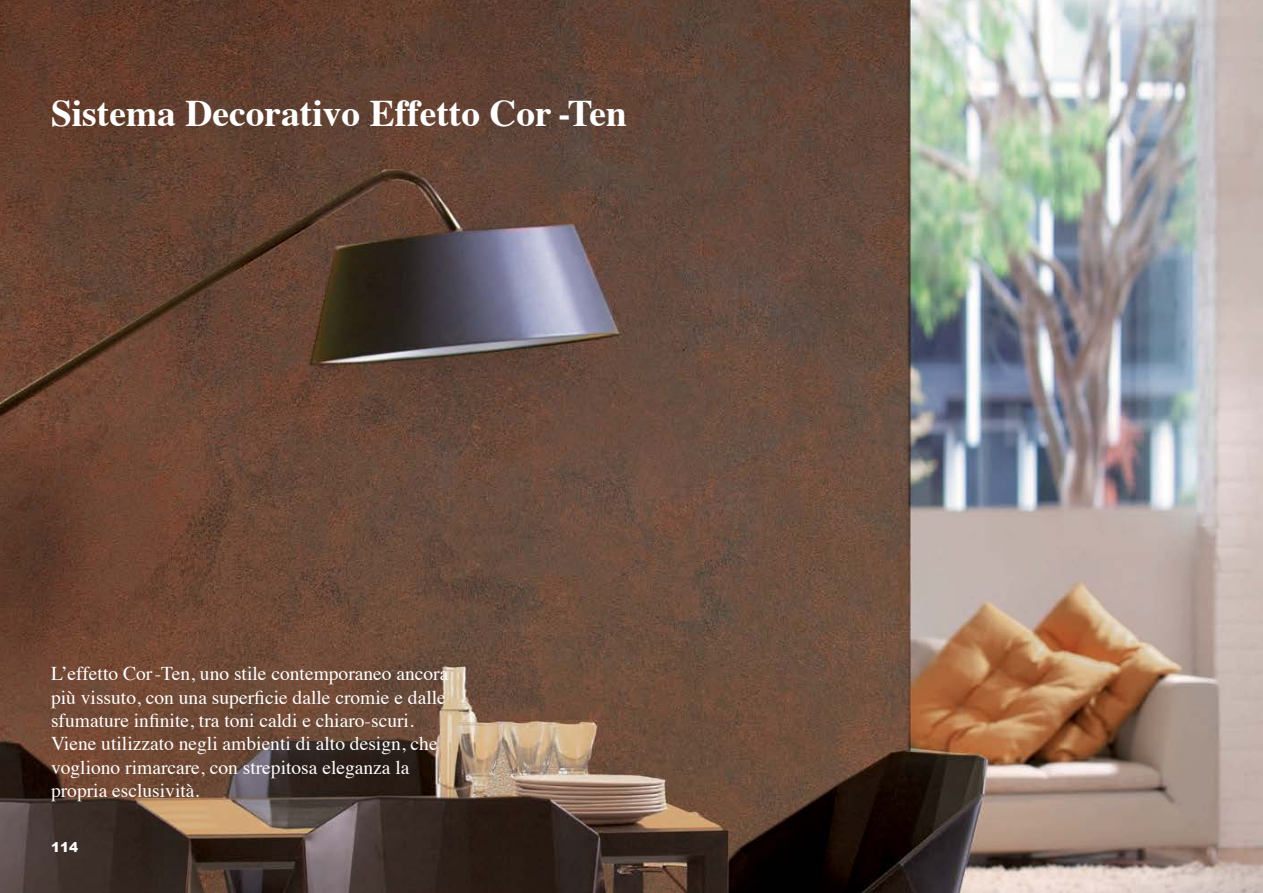
<style>
.page{position:relative;width:1263px;height:893px;background:#fff}
.page>*{position:absolute;margin:0;border:0;box-sizing:border-box;transform-origin:0 0}
.t1{font:700 37.5px "Times";color:#fff}
.t2{font:19.5px/23.4px "Times";color:#fff}
.t3{font:900 13.5px "Arial";color:#fff}
</style>
<div class="page">
<img style="left:0;top:0;width:1263px;height:893px">
<h1 class="t1" style="left:51px;top:77px;width:577px">Sistema Decorativo Effetto Cor -Ten</h1>
<p class="t2" style="left:51px;top:660px;width:399px">L’effetto Cor -Ten, uno stile contemporaneo ancora più vissuto, con una superficie dalle cromie e dalle sfumature infinite, tra toni caldi e chiaro-scuri.<br>Viene utilizzato negli ambienti di alto design, che vogliono rimarcare, con strepitosa eleganza la propria esclusività.</p>
<p class="t3" style="left:51px;top:837px;width:29px">114</p>
</div>
